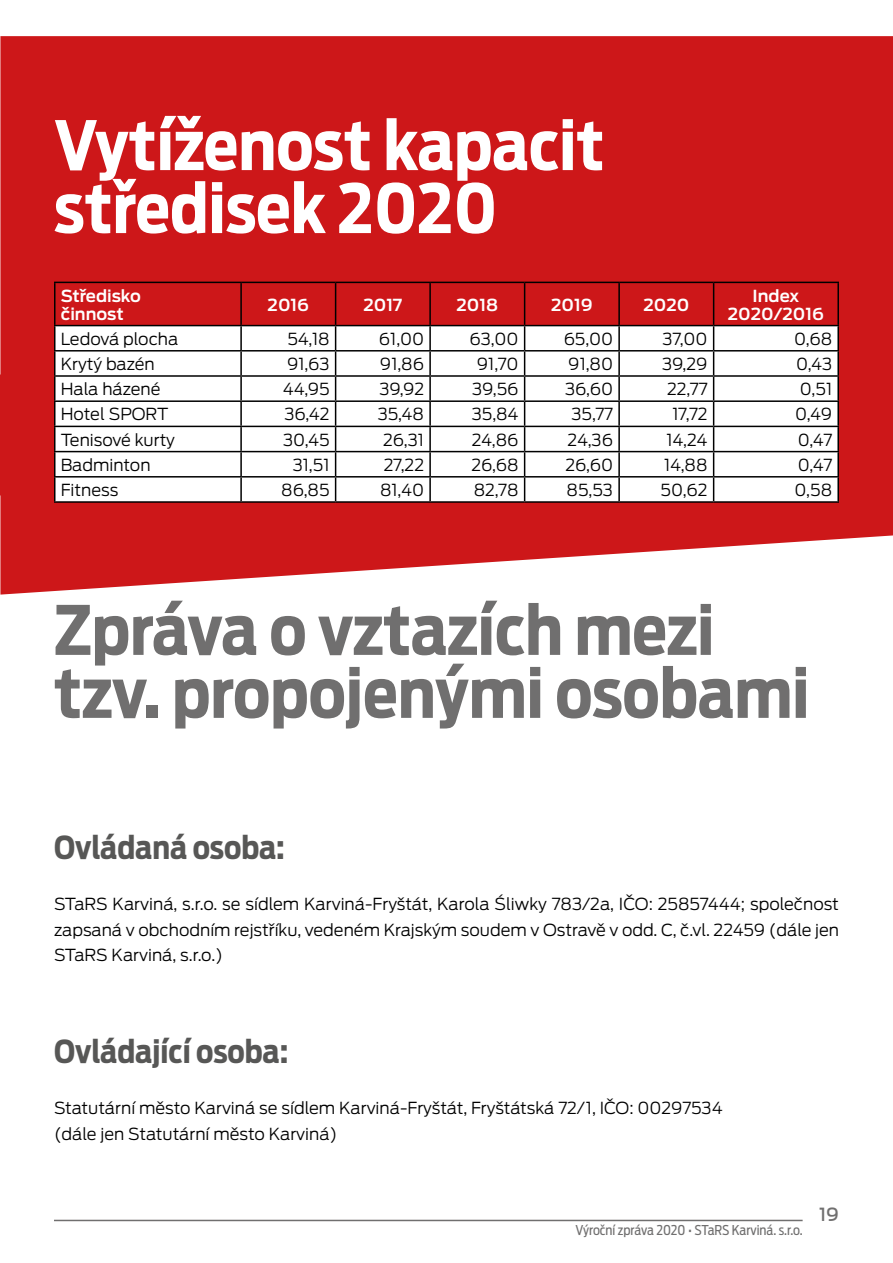
<style>
.page{position:relative;width:893px;height:1263px;background:#fff}
.page>*{position:absolute;margin:0;border:0;box-sizing:border-box;transform-origin:0 0}
.t1{font:700 67.5px/63px "Ford Antenna Cond";color:#706f6f}
.t2{font:700 67.5px/63px "Ford Antenna Cond";color:#fff}
.t3{font:700 31.5px "Ford Antenna Cond";color:#575756}
.t4{font:500 18px "Ford Antenna";color:#706f6f}
.t5{font:300 16.5px/25.5px "Ford Antenna";color:#000;text-align:justify}
.t6{font:600 16.5px/18px "Ford Antenna";color:#fff}
.t7{font:13.5px "Ford Antenna Cond";color:#706f6f}
</style>
<div class="page">
<hr style="left:54px;top:1220px;width:749px;height:1px;background:#706f6f">
<svg style="left:0;top:36px;width:893px;height:559px;background:#d12b2c"></svg>
<hr style="left:714px;top:350px;width:125px;height:1px;background:#000">
<hr style="left:714px;top:375px;width:125px;height:2px;background:#000">
<hr style="left:714px;top:400px;width:125px;height:2px;background:#000">
<hr style="left:714px;top:426px;width:125px;height:1px;background:#000">
<hr style="left:714px;top:451px;width:125px;height:1px;background:#000">
<hr style="left:714px;top:476px;width:125px;height:1px;background:#000">
<svg style="left:0;top:282px;width:838px;height:219px"></svg>
<hr style="left:54px;top:326px;width:2px;height:24px;background:#000">
<hr style="left:837px;top:326px;width:2px;height:24px;background:#000">
<hr style="left:54px;top:351px;width:2px;height:24px;background:#000">
<hr style="left:837px;top:351px;width:2px;height:24px;background:#000">
<hr style="left:54px;top:377px;width:2px;height:23px;background:#000">
<hr style="left:837px;top:377px;width:2px;height:23px;background:#000">
<hr style="left:54px;top:402px;width:2px;height:24px;background:#000">
<hr style="left:837px;top:402px;width:2px;height:24px;background:#000">
<hr style="left:54px;top:427px;width:2px;height:24px;background:#000">
<hr style="left:837px;top:427px;width:2px;height:24px;background:#000">
<hr style="left:54px;top:452px;width:2px;height:24px;background:#000">
<hr style="left:837px;top:452px;width:2px;height:24px;background:#000">
<hr style="left:54px;top:477px;width:2px;height:24px;background:#000">
<hr style="left:837px;top:477px;width:2px;height:24px;background:#000">
<hr style="left:54px;top:501px;width:187px;height:2px;background:#000">
<hr style="left:241px;top:501px;width:95px;height:2px;background:#000">
<hr style="left:336px;top:501px;width:94px;height:2px;background:#000">
<hr style="left:430px;top:501px;width:95px;height:2px;background:#000">
<hr style="left:525px;top:501px;width:94px;height:2px;background:#000">
<hr style="left:619px;top:501px;width:95px;height:2px;background:#000">
<hr style="left:714px;top:501px;width:125px;height:2px;background:#000">
<hr style="left:54px;top:282px;width:187px;height:1px;background:#000">
<hr style="left:54px;top:283px;width:2px;height:42px;background:#000">
<hr style="left:241px;top:282px;width:95px;height:1px;background:#000">
<hr style="left:336px;top:282px;width:94px;height:1px;background:#000">
<hr style="left:430px;top:282px;width:95px;height:1px;background:#000">
<hr style="left:525px;top:282px;width:94px;height:1px;background:#000">
<hr style="left:619px;top:282px;width:95px;height:1px;background:#000">
<hr style="left:714px;top:282px;width:125px;height:1px;background:#000">
<hr style="left:837px;top:283px;width:2px;height:42px;background:#000">
<hr style="left:54px;top:325px;width:187px;height:1px;background:#000">
<hr style="left:241px;top:325px;width:95px;height:1px;background:#000">
<hr style="left:336px;top:325px;width:94px;height:1px;background:#000">
<hr style="left:430px;top:325px;width:95px;height:1px;background:#000">
<hr style="left:525px;top:325px;width:94px;height:1px;background:#000">
<hr style="left:619px;top:325px;width:95px;height:1px;background:#000">
<hr style="left:714px;top:325px;width:125px;height:1px;background:#000">
<h1 class="t2" style="left:54px;top:106px;width:552px">Vytíženost kapacit středisek 2020</h1>
<p class="t6" style="left:61px;top:285px;width:82px">Středisko činnost</p>
<p class="t6" style="left:268px;top:294px;width:43px">2016</p>
<p class="t6" style="left:363px;top:294px;width:40px">2017</p>
<p class="t6" style="left:457px;top:294px;width:43px">2018</p>
<p class="t6" style="left:551px;top:294px;width:43px">2019</p>
<p class="t6" style="left:643px;top:294px;width:47px">2020</p>
<p class="t6" style="left:728px;top:285px;width:98px;text-align:center">Index<br>2020/2016</p>
<p class="t5" style="left:61px;top:324px;width:119px">Ledová plocha</p>
<p class="t5" style="left:287px;top:324px;width:44px">54,18</p>
<p class="t5" style="left:379px;top:324px;width:47px">61,00</p>
<p class="t5" style="left:470px;top:324px;width:51px">63,00</p>
<p class="t5" style="left:564px;top:324px;width:51px">65,00</p>
<p class="t5" style="left:663px;top:324px;width:47px">37,00</p>
<p class="t5" style="left:794px;top:324px;width:40px">0,68</p>
<p class="t5" style="left:61px;top:349px;width:96px">Krytý bazén</p>
<p class="t5" style="left:287px;top:349px;width:44px">91,63</p>
<p class="t5" style="left:380px;top:349px;width:46px">91,86</p>
<p class="t5" style="left:477px;top:349px;width:43px">91,70</p>
<p class="t5" style="left:568px;top:349px;width:46px">91,80</p>
<p class="t5" style="left:662px;top:349px;width:47px">39,29</p>
<p class="t5" style="left:796px;top:349px;width:37px">0,43</p>
<p class="t5" style="left:61px;top:374px;width:101px">Hala házené</p>
<p class="t5" style="left:283px;top:374px;width:48px">44,95</p>
<p class="t5" style="left:379px;top:374px;width:46px">39,92</p>
<p class="t5" style="left:472px;top:374px;width:48px">39,56</p>
<p class="t5" style="left:565px;top:374px;width:50px">36,60</p>
<p class="t5" style="left:667px;top:374px;width:42px">22,77</p>
<p class="t5" style="left:800px;top:374px;width:34px">0,51</p>
<p class="t5" style="left:61px;top:400px;width:109px">Hotel SPORT</p>
<p class="t5" style="left:284px;top:400px;width:47px">36,42</p>
<p class="t5" style="left:378px;top:400px;width:48px">35,48</p>
<p class="t5" style="left:472px;top:400px;width:48px">35,84</p>
<p class="t5" style="left:571px;top:400px;width:43px">35,77</p>
<p class="t5" style="left:672px;top:400px;width:37px">17,72</p>
<p class="t5" style="left:795px;top:400px;width:39px">0,49</p>
<p class="t5" style="left:61px;top:425px;width:116px">Tenisové kurty</p>
<p class="t5" style="left:283px;top:425px;width:48px">30,45</p>
<p class="t5" style="left:383px;top:425px;width:42px">26,31</p>
<p class="t5" style="left:472px;top:425px;width:48px">24,86</p>
<p class="t5" style="left:568px;top:425px;width:47px">24,36</p>
<p class="t5" style="left:666px;top:425px;width:43px">14,24</p>
<p class="t5" style="left:798px;top:425px;width:36px">0,47</p>
<p class="t5" style="left:61px;top:450px;width:91px">Badminton</p>
<p class="t5" style="left:293px;top:450px;width:38px">31,51</p>
<p class="t5" style="left:384px;top:450px;width:42px">27,22</p>
<p class="t5" style="left:471px;top:450px;width:49px">26,68</p>
<p class="t5" style="left:565px;top:450px;width:49px">26,60</p>
<p class="t5" style="left:664px;top:450px;width:45px">14,88</p>
<p class="t5" style="left:798px;top:450px;width:36px">0,47</p>
<p class="t5" style="left:61px;top:475px;width:59px">Fitness</p>
<p class="t5" style="left:281px;top:475px;width:50px">86,85</p>
<p class="t5" style="left:380px;top:475px;width:46px">81,40</p>
<p class="t5" style="left:474px;top:475px;width:46px">82,78</p>
<p class="t5" style="left:567px;top:475px;width:48px">85,53</p>
<p class="t5" style="left:661px;top:475px;width:48px">50,62</p>
<p class="t5" style="left:794px;top:475px;width:39px">0,58</p>
<h1 class="t1" style="left:54px;top:590px;width:757px">Zpráva o vztazích mezi tzv. propojenými osobami</h1>
<h2 class="t3" style="left:54px;top:819px;width:232px">Ovládaná osoba:</h2>
<p class="t5" style="left:54px;top:889px;width:786px">STaRS Karviná, s.r.o. se sídlem Karviná-Fryštát, Karola Śliwky 783/2a, IČO: 25857444; společnost zapsaná v obchodním rejstříku, vedeném Krajským soudem v Ostravě v odd. C, č.vl. 22459 (dále jen STaRS Karviná, s.r.o.)</p>
<h2 class="t3" style="left:54px;top:1023px;width:236px">Ovládající osoba:</h2>
<p class="t5" style="left:54px;top:1093px;width:670px">Statutární město Karviná se sídlem Karviná-Fryštát, Fryštátská 72/1, IČO: 00297534 (dále jen Statutární město Karviná)</p>
<p class="t7" style="left:576px;top:1218px;width:229px">Výroční zpráva 2020 • STaRS Karviná. s.r.o.</p>
<p class="t4" style="left:819px;top:1199px;width:21px">19</p>
</div>
